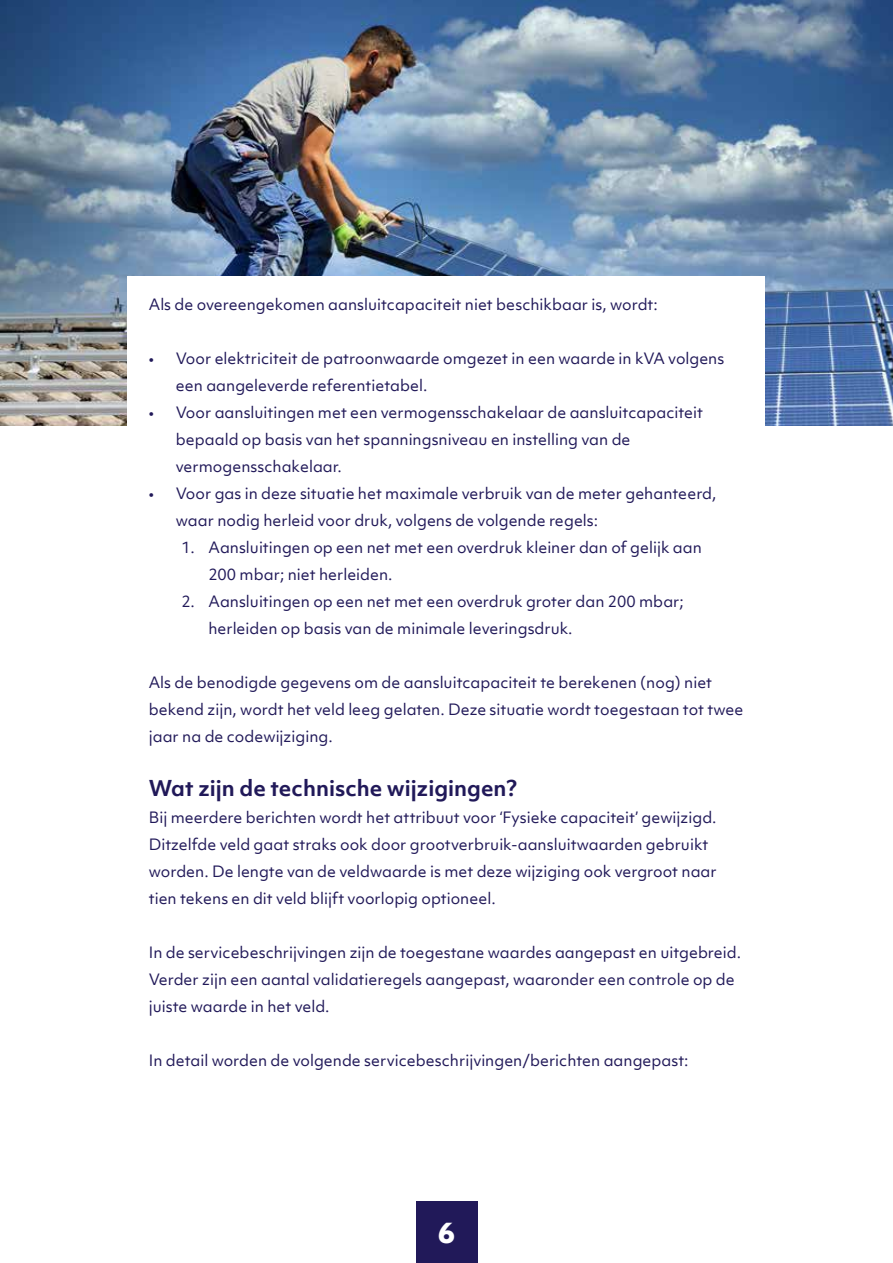
<style>
.page{position:relative;width:893px;height:1263px;background:#fff}
.page>*{position:absolute;margin:0;border:0;box-sizing:border-box;transform-origin:0 0}
.t1{font:800 27px "Objektiv Mk 1";color:#fff}
.t2{font:700 21px "Objektiv Mk 1";color:#211959}
.t3{font:15px/27px "Objektiv Mk 1";color:#211959}
</style>
<div class="page">
<div style="left:416px;top:1201px;width:61px;height:62px;background:#211959"></div>
<img style="left:0;top:0;width:893px;height:425px">
<div style="left:128px;top:276px;width:637px;height:811px;background:#fff"></div>
<p class="t3" style="left:149px;top:291px;width:510px">Als de overeengekomen aansluitcapaciteit niet beschikbaar is, wordt:</p>
<p class="t3" style="left:176px;top:345px;width:550px;text-indent:-27px">• Voor elektriciteit de patroonwaarde omgezet in een waarde in kVA volgens een aangeleverde referentietabel.</p>
<p class="t3" style="left:176px;top:399px;width:529px;text-indent:-27px">• Voor aansluitingen met een vermogensschakelaar de aansluitcapaciteit bepaald op basis van het spanningsniveau en instelling van de vermogensschakelaar.</p>
<p class="t3" style="left:176px;top:480px;width:542px;text-indent:-27px">• Voor gas in deze situatie het maximale verbruik van de meter gehanteerd, waar nodig herleid voor druk, volgens de volgende regels:</p>
<p class="t3" style="left:208px;top:534px;width:495px;text-indent:-27px">1. Aansluitingen op een net met een overdruk kleiner dan of gelijk aan<br>200 mbar; niet herleiden.</p>
<p class="t3" style="left:208px;top:588px;width:477px;text-indent:-27px">2. Aansluitingen op een net met een overdruk groter dan 200 mbar; herleiden op basis van de minimale leveringsdruk.</p>
<p class="t3" style="left:149px;top:669px;width:596px">Als de benodigde gegevens om de aansluitcapaciteit te berekenen (nog) niet bekend zijn, wordt het veld leeg gelaten. Deze situatie wordt toegestaan tot twee jaar na de codewijziging.</p>
<h2 class="t2" style="left:149px;top:773px;width:370px">Wat zijn de technische wijzigingen?</h2>
<p class="t3" style="left:149px;top:804px;width:569px">Bij meerdere berichten wordt het attribuut voor ‘Fysieke capaciteit’ gewijzigd.<br>Ditzelfde veld gaat straks ook door grootverbruik-aansluitwaarden gebruikt worden. De lengte van de veldwaarde is met deze wijziging ook vergroot naar tien tekens en dit veld blijft voorlopig optioneel.</p>
<p class="t3" style="left:149px;top:939px;width:594px">In de servicebeschrijvingen zijn de toegestane waardes aangepast en uitgebreid.<br>Verder zijn een aantal validatieregels aangepast, waaronder een controle op de juiste waarde in het veld.</p>
<p class="t3" style="left:149px;top:1047px;width:541px">In detail worden de volgende servicebeschrijvingen/berichten aangepast:</p>
<h1 class="t1" style="left:438px;top:1213px;width:19px">6</h1>
</div>
